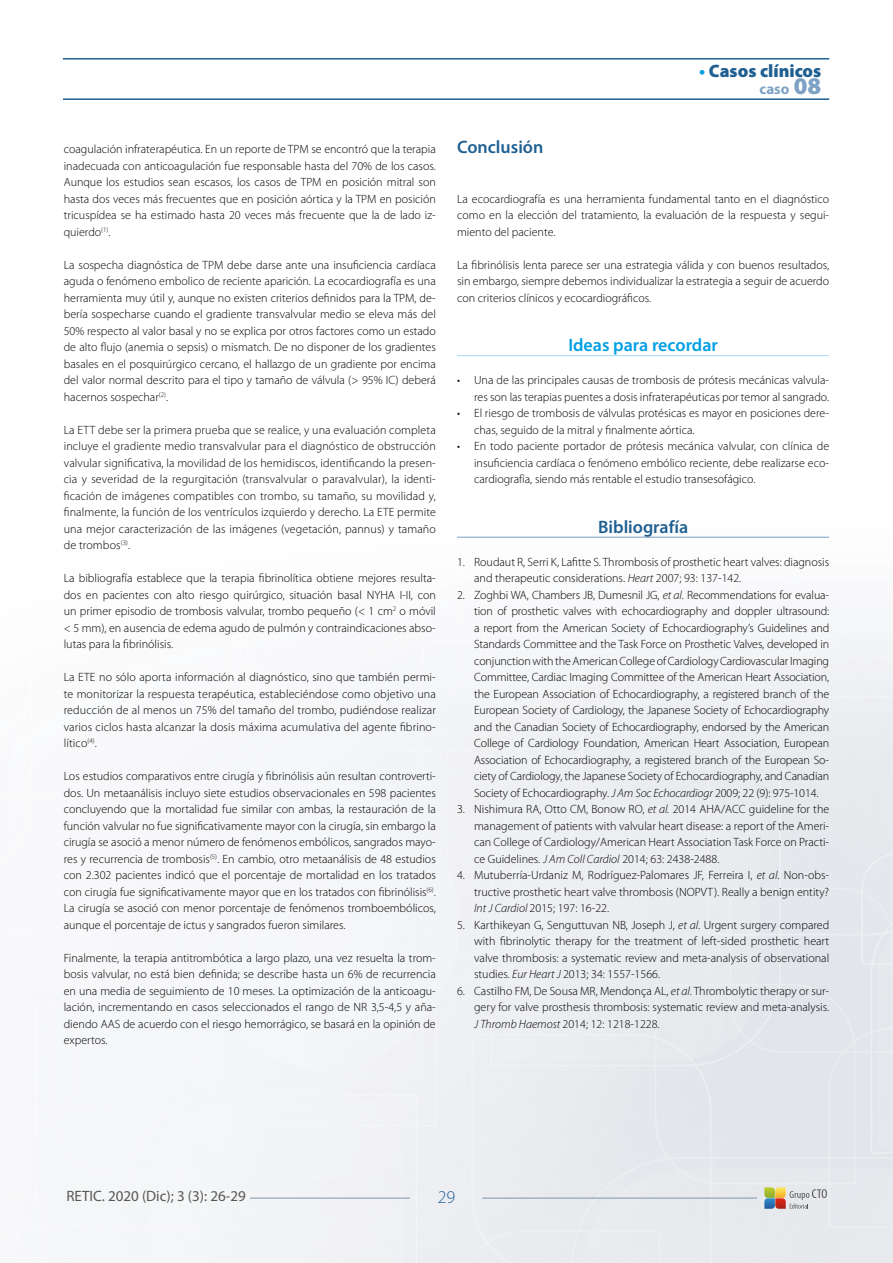
<style>
.page{position:relative;width:893px;height:1263px;background:#fff}
.page>*{position:absolute;margin:0;border:0;box-sizing:border-box;transform-origin:0 0}
.t1{font:600 18px "Myriad Pro";color:#1f6092}
.t2{font:600 18px "Myriad Pro";color:#009fe3}
.t3{font:900 18px "Myriad Pro";color:#1f6092}
.t4{font:300 18px "Myriad Pro";color:#1f6092}
.t5{font:15px "Myriad Pro";color:#575756}
.t6{font:700 15px "Myriad Pro";color:#7da2c5}
.t7{font:300 12px/16.5px "Myriad Pro";color:#000;text-align:justify}
.s1{font-weight:700;color:#009fe3}
.s2{font-style:inherit}
.s3{font-weight:900;font-size:24px}
.s4{font-style:italic}
</style>
<div class="page">
<svg style="left:764px;top:1187px;width:63px;height:22px"></svg>
<hr style="left:482px;top:1198px;width:275px;height:1px;background:#7e94b0">
<hr style="left:63px;top:58px;width:766px;height:2px;background:#1f6092">
<hr style="left:63px;top:98px;width:766px;height:2px;background:#1f6092">
<hr style="left:250px;top:1198px;width:160px;height:1px;background:#7e94b0">
<hr style="left:457px;top:355px;width:372px;height:1px;background:#a1daf8">
<hr style="left:457px;top:537px;width:372px;height:1px;background:#799fc4">
<p class="t7" style="left:64px;top:141px;width:374px">coagulación infraterapéutica. En un reporte de TPM se encontró que la terapia inadecuada con anticoagulación fue responsable hasta del 70% de los casos.<br>Aunque los estudios sean escasos, los casos de TPM en posición mitral son hasta dos veces más frecuentes que en posición aórtica y la TPM en posición tricuspídea se ha estimado hasta 20 veces más frecuente que la de lado iz&shy;quierdo<sup>(1)</sup>.</p>
<p class="t7" style="left:64px;top:256px;width:374px">La sospecha diagnóstica de TPM debe darse ante una insuficiencia cardíaca aguda o fenómeno embolico de reciente aparición. La ecocardiografía es una herramienta muy útil y, aunque no existen criterios definidos para la TPM, de&shy;bería sospecharse cuando el gradiente transvalvular medio se eleva más del 50% respecto al valor basal y no se explica por otros factores como un estado de alto flujo (anemia o sepsis) o mismatch. De no disponer de los gradientes basales en el posquirúrgico cercano, el hallazgo de un gradiente por encima del valor normal descrito para el tipo y tamaño de válvula (&gt; 95% IC) deberá hacernos sospechar<sup>(2)</sup>.</p>
<p class="t7" style="left:64px;top:421px;width:374px">La ETT debe ser la primera prueba que se realice, y una evaluación completa incluye el gradiente medio transvalvular para el diagnóstico de obstrucción valvular significativa, la movilidad de los hemidiscos, identificando la presen&shy;cia y severidad de la regurgitación (transvalvular o paravalvular), la identi&shy;ficación de imágenes compatibles con trombo, su tamaño, su movilidad y, finalmente, la función de los ventrículos izquierdo y derecho. La ETE permite una mejor caracterización de las imágenes (vegetación, pannus) y tamaño de trombos<sup>(3)</sup>.</p>
<p class="t7" style="left:64px;top:570px;width:374px">La bibliografía establece que la terapia fibrinolítica obtiene mejores resulta&shy;dos en pacientes con alto riesgo quirúrgico, situación basal NYHA I-II, con un primer episodio de trombosis valvular, trombo pequeño (&lt; 1 cm<sup>2</sup> o móvil &lt; 5 mm), en ausencia de edema agudo de pulmón y contraindicaciones abso&shy;lutas para la fibrinólisis.</p>
<p class="t7" style="left:64px;top:669px;width:374px">La ETE no sólo aporta información al diagnóstico, sino que también permi&shy;te monitorizar la respuesta terapéutica, estableciéndose como objetivo una reducción de al menos un 75% del tamaño del trombo, pudiéndose realizar varios ciclos hasta alcanzar la dosis máxima acumulativa del agente fibrino&shy;lítico<sup>(4)</sup>.</p>
<p class="t7" style="left:64px;top:768px;width:374px">Los estudios comparativos entre cirugía y fibrinólisis aún resultan controverti&shy;dos. Un metaanálisis incluyo siete estudios observacionales en 598 pacientes concluyendo que la mortalidad fue similar con ambas, la restauración de la función valvular no fue significativamente mayor con la cirugía, sin embargo la cirugía se asoció a menor número de fenómenos embólicos, sangrados mayo&shy;res y recurrencia de trombosis<sup>(5)</sup>. En cambio, otro metaanálisis de 48 estudios con 2.302 pacientes indicó que el porcentaje de mortalidad en los tratados con cirugía fue significativamente mayor que en los tratados con fibrinólisis<sup>(6)</sup>.<br>La cirugía se asoció con menor porcentaje de fenómenos tromboembólicos, aunque el porcentaje de ictus y sangrados fueron similares.</p>
<p class="t7" style="left:64px;top:949px;width:374px">Finalmente, la terapia antitrombótica a largo plazo, una vez resuelta la trom&shy;bosis valvular, no está bien definida; se describe hasta un 6% de recurrencia en una media de seguimiento de 10 meses. La optimización de la anticoagu&shy;lación, incrementando en casos seleccionados el rango de NR 3,5-4,5 y aña&shy;diendo AAS de acuerdo con el riesgo hemorrágico, se basará en la opinión de expertos.</p>
<h1 class="t1" style="left:457px;top:136px;width:88px">Conclusión</h1>
<h1 class="t3" style="left:699px;top:59px;width:124px"><span class="s1">•</span> <span class="s2">C</span>asos clínicos</h1>
<p class="t6" style="left:759px;top:79px;width:63px">caso <span class="s3">08</span></p>
<p class="t7" style="left:457px;top:190px;width:374px">La ecocardiografía es una herramienta fundamental tanto en el diagnóstico como en la elección del tratamiento, la evaluación de la respuesta y segui&shy;miento del paciente.</p>
<p class="t7" style="left:457px;top:256px;width:374px">La fibrinólisis lenta parece ser una estrategia válida y con buenos resultados, sin embargo, siempre debemos individualizar la estrategia a seguir de acuerdo con criterios clínicos y ecocardiográficos.</p>
<h1 class="t2" style="left:568px;top:334px;width:151px">Ideas para recordar</h1>
<p class="t7" style="left:457px;top:372px;width:374px;text-align:right">• Una de las principales causas de trombosis de prótesis mecánicas valvula&shy;res son las terapias puentes a dosis infraterapéuticas por temor al sangrado.</p>
<p class="t7" style="left:474px;top:405px;width:357px;text-indent:-17px">• El riesgo de trombosis de válvulas protésicas es mayor en posiciones dere&shy;chas, seguido de la mitral y finalmente aórtica.</p>
<p class="t7" style="left:474px;top:438px;width:357px;text-indent:-17px">• En todo paciente portador de prótesis mecánica valvular, con clínica de insuficiencia cardíaca o fenómeno embólico reciente, debe realizarse eco&shy;cardiografía, siendo más rentable el estudio transesofágico.</p>
<h1 class="t1" style="left:598px;top:515px;width:92px">Bibliografía</h1>
<p class="t7" style="left:474px;top:553px;width:357px;text-indent:-17px">1. Roudaut R, Serri K, Lafitte S. Thrombosis of prosthetic heart valves: diagnosis and therapeutic considerations. <span class="s4">Heart</span> 2007; 93: 137-142.</p>
<p class="t7" style="left:474px;top:586px;width:357px;text-indent:-17px">2. Zoghbi WA, Chambers JB, Dumesnil JG, <span class="s4">et al</span>. Recommendations for evalua&shy;tion of prosthetic valves with echocardiography and doppler ultrasound: a report from the American Society of Echocardiography’s Guidelines and Standards Committee and the Task Force on Prosthetic Valves, developed in conjunction with the American College of Cardiology Cardiovascular Imaging Committee, Cardiac Imaging Committee of the American Heart Association, the European Association of Echocardiography, a registered branch of the European Society of Cardiology, the Japanese Society of Echocardiography and the Canadian Society of Echocardiography, endorsed by the American College of Cardiology Foundation, American Heart Association, European Association of Echocardiography, a registered branch of the European So&shy;ciety of Cardiology, the Japanese Society of Echocardiography, and Canadian Society of Echocardiography. <span class="s4">J Am Soc Echocardiogr</span> 2009; 22 (9): 975-1014.</p>
<p class="t7" style="left:474px;top:801px;width:357px;text-indent:-17px">3. Nishimura RA, Otto CM, Bonow RO, <span class="s4">et al.</span> 2014 AHA/ACC guideline for the management of patients with valvular heart disease: a report of the Ameri&shy;can College of Cardiology/American Heart Association Task Force on Practi&shy;ce Guidelines. <span class="s4">J Am Coll Cardiol</span> 2014; 63: 2438-2488.</p>
<p class="t7" style="left:474px;top:867px;width:357px;text-indent:-17px">4. Mutuberría-Urdaniz M, Rodríguez-Palomares JF, Ferreira I, <span class="s4">et al</span>. Non-obs&shy;tructive prosthetic heart valve thrombosis (NOPVT). Really a benign entity?<br><span class="s4">Int J Cardiol</span> 2015; 197: 16-22.</p>
<p class="t7" style="left:474px;top:916px;width:357px;text-indent:-17px">5. Karthikeyan G, Senguttuvan NB, Joseph J, <span class="s4">et al</span>. Urgent surgery compared with fibrinolytic therapy for the treatment of left-sided prosthetic heart valve thrombosis: a systematic review and meta-analysis of observational studies. <span class="s4">Eur Heart J</span> 2013; 34: 1557-1566.</p>
<p class="t7" style="left:474px;top:982px;width:357px;text-indent:-17px">6. Castilho FM, De Sousa MR, Mendonça AL, <span class="s4">et al</span>. Thrombolytic therapy or sur&shy;gery for valve prosthesis thrombosis: systematic review and meta-analysis.<br><span class="s4">J Thromb Haemost</span> 2014; 12: 1218-1228.</p>
<p class="t5" style="left:66px;top:1187px;width:181px">RETIC. 2020 (Dic); 3 (3): 26-29</p>
<h1 class="t4" style="left:438px;top:1187px;width:19px">29</h1>
</div>
